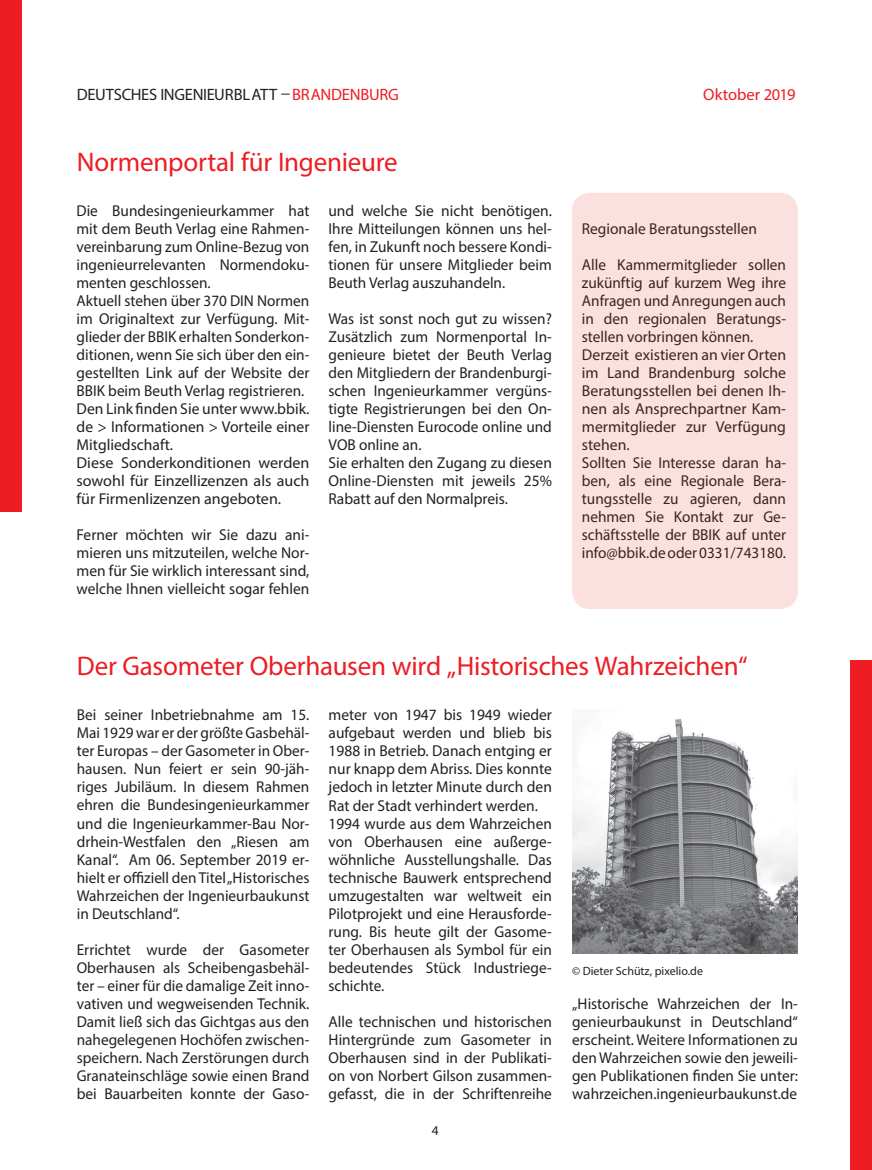
<style>
.page{position:relative;width:872px;height:1170px;background:#fff}
.page>*{position:absolute;margin:0;border:0;box-sizing:border-box;transform-origin:0 0}
.t1{font:27px "Myriad Pro";letter-spacing:-.01em;color:#ee1d23}
.t2{font:16.5px "Myriad Pro";letter-spacing:-.015em;color:#231f20}
.t3{font:16.5px "Myriad Pro";color:#ee1d23}
.t4{font:15.75px/18px "Myriad Pro";color:#231f20;text-align:justify}
.t5{font:13.5px "Myriad Pro";color:#231f20}
.t6{font:12px "Myriad Pro";color:#231f20}
.s1{color:#ee1d23}
</style>
<div class="page">
<div style="left:0;top:0;width:21px;height:511px;background:#ee1d23"></div>
<div style="left:850px;top:660px;width:22px;height:509px;background:#ee1d23"></div>
<img style="left:572px;top:719px;width:226px;height:234px">
<div style="left:572px;top:193px;width:226px;height:416px;background:#fae0de;border-radius:18px"></div>
<p class="t2" style="left:77px;top:84px;width:323px">DEUTSCHES INGENIEURBLATT <span class="s1">BRANDENBURG</span></p>
<p class="t3" style="left:703px;top:84px;width:94px">Oktober 2019</p>
<h1 class="t1" style="left:77px;top:146px;width:322px">Normenportal für Ingenieure</h1>
<p class="t4" style="left:77px;top:201px;width:234px;text-align:left">Die Bundesingenieurkammer hat mit dem Beuth Verlag eine Rahmen&shy;vereinbarung zum Online-Bezug von ingenieurrelevanten Normendoku&shy;menten geschlossen.<br>Aktuell stehen über 370 DIN Normen im Originaltext zur Verfügung. Mit&shy;glieder der BBIK erhalten Sonderkon&shy;ditionen, wenn Sie sich über den ein&shy;gestellten Link auf der Website der BBIK beim Beuth Verlag registrieren.<br>Den Link finden Sie unter www.bbik. de &gt; Informationen &gt; Vorteile einer Mitgliedschaft.<br>Diese Sonderkonditionen werden sowohl für Einzellizenzen als auch für Firmenlizenzen angeboten.</p>
<p class="t4" style="left:77px;top:525px;width:234px">Ferner möchten wir Sie dazu ani&shy;mieren uns mitzuteilen, welche Nor&shy;men für Sie wirklich interessant sind, welche Ihnen vielleicht sogar fehlen</p>
<p class="t4" style="left:328px;top:201px;width:225px">und welche Sie nicht benötigen.<br>Ihre Mitteilungen können uns hel&shy;fen, in Zukunft noch bessere Kondi&shy;tionen für unsere Mitglieder beim Beuth Verlag auszuhandeln.</p>
<p class="t4" style="left:328px;top:309px;width:225px;text-align:left">Was ist sonst noch gut zu wissen?<br>Zusätzlich zum Normenportal In&shy;genieure bietet der Beuth Verlag den Mitgliedern der Brandenburgi&shy;schen Ingenieurkammer vergüns&shy;tigte Registrierungen bei den On&shy;line-Diensten Eurocode online und<br>VOB online an.<br>Sie erhalten den Zugang zu diesen<br>Online-Diensten mit jeweils 25%<br>Rabatt auf den Normalpreis.</p>
<p class="t4" style="left:582px;top:219px;width:177px">Regionale Beratungsstellen</p>
<p class="t4" style="left:582px;top:255px;width:206px;text-align:left">Alle Kammermitglieder sollen zukünftig auf kurzem Weg ihre<br>Anfragen und Anregungen auch in den regionalen Beratungs&shy;stellen vorbringen können.<br>Derzeit existieren an vier Orten im Land Brandenburg solche<br>Beratungsstellen bei denen Ih&shy;nen als Ansprechpartner Kam&shy;mermitglieder zur Verfügung stehen.<br>Sollten Sie Interesse daran ha&shy;ben, als eine Regionale Bera&shy;tungsstelle zu agieren, dann nehmen Sie Kontakt zur Ge&shy;schäftsstelle der BBIK auf unter info@bbik.de oder 0331/743180.</p>
<h1 class="t1" style="left:77px;top:649px;width:672px">Der Gasometer Oberhausen wird „Historisches Wahrzeichen“</h1>
<p class="t4" style="left:77px;top:705px;width:234px">Bei seiner Inbetriebnahme am 15.<br>Mai 1929 war er der größte Gasbehäl&shy;ter Europas – der Gasometer in Ober&shy;hausen. Nun feiert er sein 90-jäh&shy;riges Jubiläum. In diesem Rahmen ehren die Bundesingenieurkammer und die Ingenieurkammer-Bau Nor&shy;drhein-Westfalen den „Riesen am Kanal“. Am 06. September 2019 er&shy;hielt er offiziell den Titel „Historisches Wahrzeichen der Ingenieurbaukunst in Deutschland“.</p>
<p class="t4" style="left:77px;top:939px;width:234px">Errichtet wurde der Gasometer Oberhausen als Scheibengasbehäl&shy;ter – einer für die damalige Zeit inno&shy;vativen und wegweisenden Technik.<br>Damit ließ sich das Gichtgas aus den nahegelegenen Hochöfen zwischen&shy;speichern. Nach Zerstörungen durch Granateinschläge sowie einen Brand bei Bauarbeiten konnte der Gaso-</p>
<p class="t4" style="left:328px;top:705px;width:225px;text-align:left">meter von 1947 bis 1949 wieder aufgebaut werden und blieb bis<br>1988 in Betrieb. Danach entging er nur knapp dem Abriss. Dies konnte jedoch in letzter Minute durch den<br>Rat der Stadt verhindert werden.<br>1994 wurde aus dem Wahrzeichen von Oberhausen eine außerge&shy;wöhnliche Ausstellungshalle. Das technische Bauwerk entsprechend umzugestalten war weltweit ein<br>Pilotprojekt und eine Herausforde&shy;rung. Bis heute gilt der Gasome&shy;ter Oberhausen als Symbol für ein bedeutendes Stück Industriege&shy;schichte.</p>
<p class="t4" style="left:328px;top:1011px;width:225px">Alle technischen und historischen Hintergründe zum Gasometer in Oberhausen sind in der Publikati&shy;on von Norbert Gilson zusammen&shy;gefasst, die in der Schriftenreihe</p>
<p class="t6" style="left:572px;top:963px;width:132px">© Dieter Schütz, pixelio.de</p>
<p class="t4" style="left:572px;top:993px;width:227px">„Historische Wahrzeichen der In&shy;genieurbaukunst in Deutschland“ erscheint. Weitere Informationen zu den Wahrzeichen sowie den jeweili&shy;gen Publikationen finden Sie unter: wahrzeichen.ingenieurbaukunst.de</p>
<p class="t5" style="left:432px;top:1121px;width:8px">4</p>
</div>
